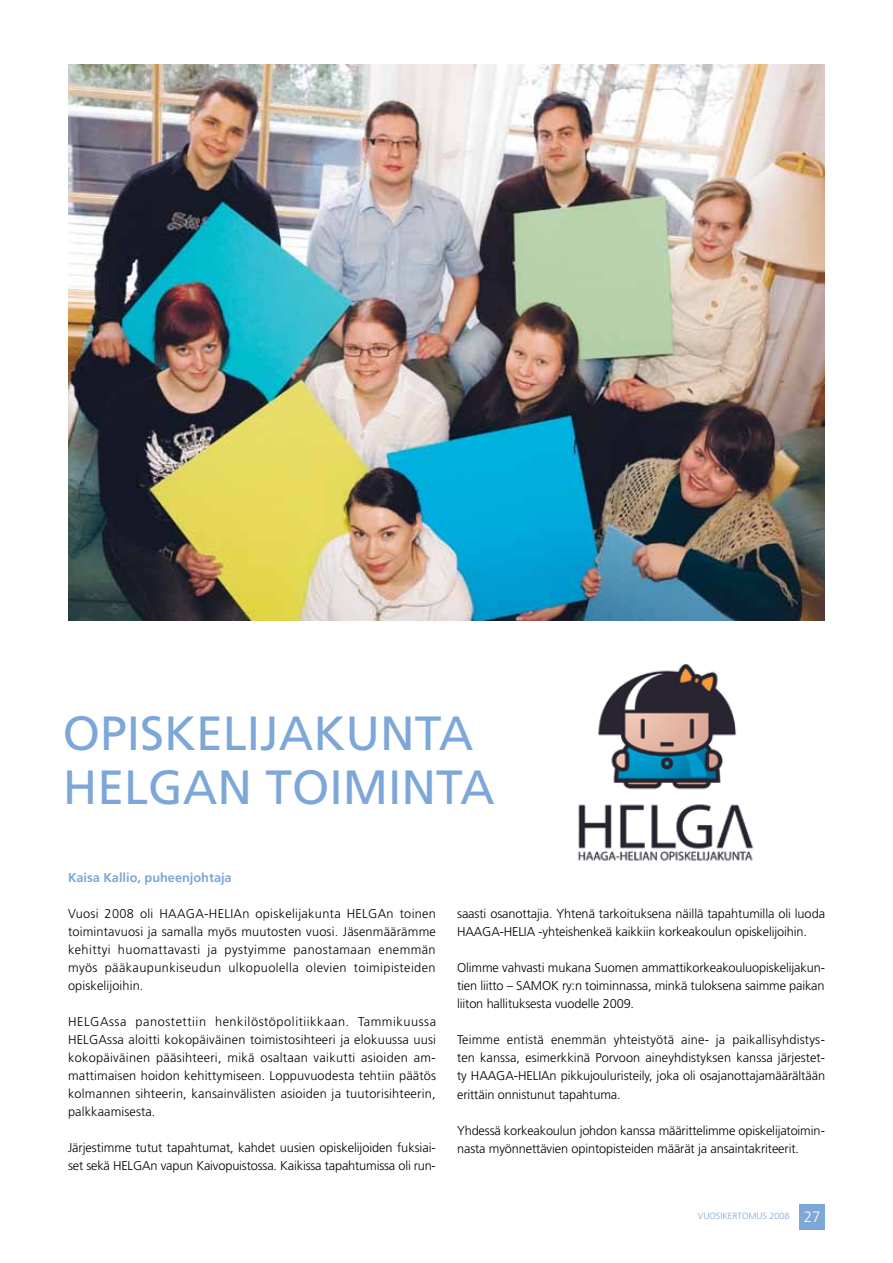
<style>
.page{position:relative;width:893px;height:1263px;background:#fff}
.page>*{position:absolute;margin:0;border:0;box-sizing:border-box;transform-origin:0 0}
.t1{font:48px/54px "Frutiger LT";color:#7da7d8}
.t2{font:300 12.75px/18px "Frutiger LT";letter-spacing:-.01em;color:#000;text-align:justify}
.t3{font:700 12.75px "Frutiger LT";color:#7da7d8}
.t4{font:300 9px "Frutiger LT";color:#7da7d8}
.s1{font-size:15px;color:#fff}
</style>
<div class="page">
<div style="left:799px;top:1204px;width:26px;height:25px;background:#7da7d8"></div>
<img style="left:68px;top:65px;width:757px;height:556px">
<img style="left:578px;top:663px;width:176px;height:198px">
<h1 class="t1" style="left:63px;top:706px;width:434px">OPISKELIJAKUNTA<br>HELGAN TOIMINTA</h1>
<p class="t3" style="left:68px;top:870px;width:165px">Kaisa Kallio, puheenjohtaja</p>
<p class="t2" style="left:68px;top:905px;width:370px">Vuosi 2008 oli HAAGA-HELIAn opiskelijakunta HELGAn toinen toimintavuosi ja samalla myös muutosten vuosi. Jäsenmäärämme kehittyi huomattavasti ja pystyimme panostamaan enemmän myös pääkaupunkiseudun ulkopuolella olevien toimipisteiden opiskelijoihin.</p>
<p class="t2" style="left:68px;top:1013px;width:370px">HELGAssa panostettiin henkilöstöpolitiikkaan. Tammikuussa HELGAssa aloitti kokopäiväinen toimistosihteeri ja elokuussa uusi kokopäiväinen pääsihteeri, mikä osaltaan vaikutti asioiden am&shy;mattimaisen hoidon kehittymiseen. Loppuvuodesta tehtiin päätös kolmannen sihteerin, kansainvälisten asioiden ja tuutorisihteerin, palkkaamisesta.</p>
<p class="t2" style="left:68px;top:1139px;width:369px">Järjestimme tutut tapahtumat, kahdet uusien opiskelijoiden fuksiai&shy;set sekä HELGAn vapun Kaivopuistossa. Kaikissa tapahtumissa oli run-</p>
<p class="t2" style="left:457px;top:905px;width:369px">saasti osanottajia. Yhtenä tarkoituksena näillä tapahtumilla oli luoda<br>HAAGA-HELIA -yhteishenkeä kaikkiin korkeakoulun opiskelijoihin.</p>
<p class="t2" style="left:457px;top:959px;width:369px">Olimme vahvasti mukana Suomen ammattikorkeakouluopiskelijakun&shy;tien liitto – SAMOK ry:n toiminnassa, minkä tuloksena saimme paikan liiton hallituksesta vuodelle 2009.</p>
<p class="t2" style="left:457px;top:1031px;width:370px">Teimme entistä enemmän yhteistyötä aine- ja paikallisyhdistys&shy;ten kanssa, esimerkkinä Porvoon aineyhdistyksen kanssa järjestet&shy;ty HAAGA-HELIAn pikkujouluristeily, joka oli osajanottajamäärältään erittäin onnistunut tapahtuma.</p>
<p class="t2" style="left:457px;top:1121px;width:369px">Yhdessä korkeakoulun johdon kanssa määrittelimme opiskelijatoimin&shy;nasta myönnettävien opintopisteiden määrät ja ansaintakriteerit.</p>
<p class="t4" style="left:698px;top:1211px;width:124px">VUOSIKERTOMUS 2008 <span class="s1">27</span></p>
</div>
